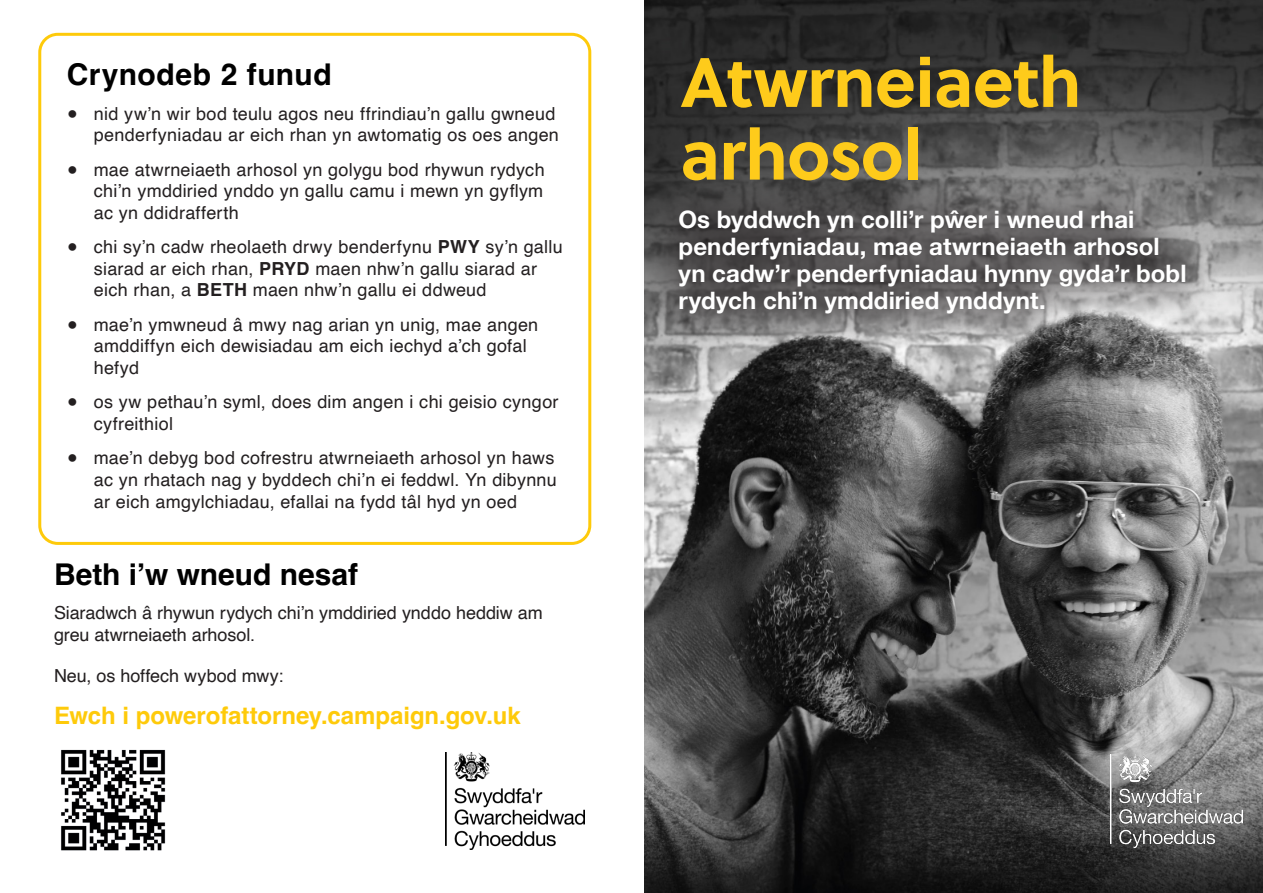
<style>
.page{position:relative;width:1263px;height:893px;background:#fff}
.page>*{position:absolute;margin:0;border:0;box-sizing:border-box;transform-origin:0 0}
.t1{font:700 69.75px/72.8px "Soleil";letter-spacing:-.015em;color:#fecb1b}
.t2{font:700 30px "Helvetica";letter-spacing:.005em;color:#000}
.t3{font:700 24px/27px "Helvetica Neue";letter-spacing:.005em;color:#fff}
.t4{font:700 24px "Helvetica";letter-spacing:-.005em;color:#feca0a}
.t5{font:18px/21.6px "Helvetica";letter-spacing:.015em;color:#231f20}
.t6{font:18px/21.6px "Helvetica";letter-spacing:-.005em;color:#231f20}
.s1{font-family:"Helvetica Neue"}
.s2{font-weight:700}
</style>
<div class="page">
<img style="left:645px;top:0;width:618px;height:893px">
<svg style="left:644px;top:172px;width:579px;height:179px;background:#6c6a6b"></svg>
<img style="left:1110px;top:754px;width:132px;height:94px">
<div style="left:38px;top:33px;width:553px;height:512px;border:3px solid #feca0a;border-radius:18px"></div>
<img style="left:61px;top:749px;width:105px;height:102px">
<img style="left:446px;top:753px;width:138px;height:97px">
<p class="t2" style="left:67px;top:56px;width:266px">Crynodeb 2 funud</p>
<p class="t5" style="left:67px;top:103px;width:494px;text-align:right"><span class="s1">●</span> nid yw’n wir bod teulu agos neu ffrindiau’n gallu gwneud penderfyniadau ar eich rhan yn awtomatig os oes angen</p>
<p class="t5" style="left:94px;top:159px;width:452px;text-align:justify;text-indent:-27px"><span class="s1">●</span> mae atwrneiaeth arhosol yn golygu bod rhywun rydych chi’n ymddiried ynddo yn gallu camu i mewn yn gyflym ac yn ddidrafferth</p>
<p class="t5" style="left:94px;top:237px;width:470px;text-indent:-27px"><span class="s1">●</span> chi sy’n cadw rheolaeth drwy benderfynu <span class="s2">PWY</span> sy’n gallu siarad ar eich rhan, <span class="s2">PRYD</span> maen nhw’n gallu siarad ar eich rhan, a <span class="s2">BETH</span> maen nhw’n gallu ei ddweud</p>
<p class="t5" style="left:94px;top:314px;width:446px;text-indent:-27px"><span class="s1">●</span> mae’n ymwneud â mwy nag arian yn unig, mae angen amddiffyn eich dewisiadau am eich iechyd a’ch gofal hefyd</p>
<p class="t5" style="left:94px;top:392px;width:466px;text-indent:-27px"><span class="s1">●</span> os yw pethau’n syml, does dim angen i chi geisio cyngor cyfreithiol</p>
<p class="t5" style="left:94px;top:448px;width:465px;text-indent:-27px"><span class="s1">●</span> mae’n debyg bod cofrestru atwrneiaeth arhosol yn haws ac yn rhatach nag y byddech chi’n ei feddwl. Yn dibynnu ar eich amgylchiadau, efallai na fydd tâl hyd yn oed</p>
<p class="t2" style="left:54px;top:556px;width:305px">Beth i’w wneud nesaf</p>
<p class="t6" style="left:54px;top:602px;width:490px">Siaradwch â rhywun rydych chi’n ymddiried ynddo heddiw am greu atwrneiaeth arhosol.</p>
<p class="t5" style="left:54px;top:665px;width:231px">Neu, os hoffech wybod mwy:</p>
<p class="t4" style="left:54px;top:700px;width:468px">Ewch i powerofattorney.campaign.gov.uk</p>
<p class="t1" style="left:680px;top:42px;width:403px">Atwrneiaeth arhosol</p>
<p class="t3" style="left:678px;top:207px;width:509px">Os byddwch yn colli’r pŵer i wneud rhai penderfyniadau, mae atwrneiaeth arhosol yn cadw’r penderfyniadau hynny gyda’r bobl rydych chi’n ymddiried ynddynt.</p>
</div>
